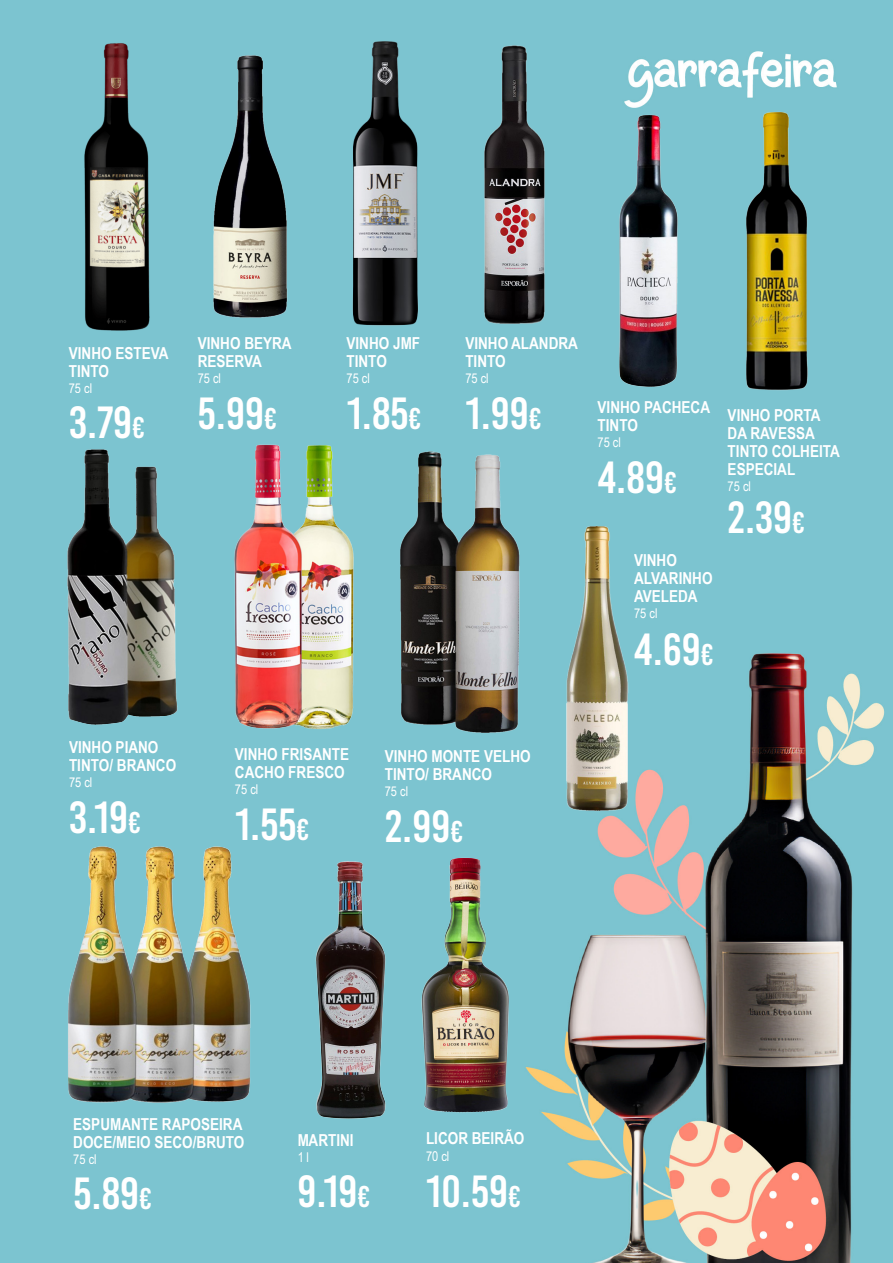
<style>
.page{position:relative;width:893px;height:1263px;background:#fff}
.page>*{position:absolute;margin:0;border:0;box-sizing:border-box;transform-origin:0 0}
.t1{font:45px "Bebas Kai";color:#fff}
.t2{font:700 16.5px/18px "Arial Narrow";color:#fff}
.t3{font:13.5px "Arial Narrow";color:#fff}
.s1{font-size:30px}
</style>
<div class="page">
<img style="left:0;top:0;width:893px;height:1263px">
<img style="left:79px;top:40px;width:77px;height:294px">
<img style="left:187px;top:36px;width:119px;height:294px">
<img style="left:348px;top:40px;width:75px;height:285px">
<img style="left:459px;top:40px;width:119px;height:294px">
<img style="left:41px;top:439px;width:157px;height:293px">
<img style="left:694px;top:96px;width:158px;height:301px">
<img style="left:568px;top:111px;width:157px;height:286px">
<img style="left:198px;top:436px;width:170px;height:302px">
<img style="left:374px;top:439px;width:170px;height:302px">
<img style="left:510px;top:512px;width:170px;height:311px">
<img style="left:19px;top:823px;width:286px;height:290px">
<img style="left:279px;top:849px;width:143px;height:284px">
<img style="left:394px;top:845px;width:143px;height:284px">
<p class="t2" style="left:69px;top:343px;width:101px">VINHO ESTEVA<br>TINTO</p>
<p class="t3" style="left:69px;top:378px;width:25px">75 cl</p>
<p class="t1" style="left:69px;top:399px;width:77px">3.79<span class="s1">€</span></p>
<p class="t2" style="left:198px;top:333px;width:95px">VINHO BEYRA<br>RESERVA</p>
<p class="t3" style="left:198px;top:369px;width:25px">75 cl</p>
<p class="t1" style="left:198px;top:389px;width:81px">5.99<span class="s1">€</span></p>
<p class="t2" style="left:346px;top:333px;width:75px">VINHO JMF<br>TINTO</p>
<p class="t3" style="left:346px;top:369px;width:25px">75 cl</p>
<p class="t1" style="left:347px;top:389px;width:76px">1.85<span class="s1">€</span></p>
<p class="t2" style="left:465px;top:333px;width:114px">VINHO ALANDRA<br>TINTO</p>
<p class="t3" style="left:465px;top:369px;width:25px">75 cl</p>
<p class="t1" style="left:466px;top:389px;width:78px">1.99<span class="s1">€</span></p>
<p class="t2" style="left:728px;top:405px;width:114px">VINHO PORTA<br>DA RAVESSA<br>TINTO COLHEITA<br>ESPECIAL</p>
<p class="t3" style="left:728px;top:476px;width:25px">75 cl</p>
<p class="t1" style="left:728px;top:493px;width:79px">2.39<span class="s1">€</span></p>
<p class="t2" style="left:598px;top:398px;width:114px">VINHO PACHECA<br>TINTO</p>
<p class="t3" style="left:598px;top:433px;width:25px">75 cl</p>
<p class="t1" style="left:598px;top:453px;width:81px">4.89<span class="s1">€</span></p>
<p class="t2" style="left:634px;top:550px;width:80px">VINHO<br>ALVARINHO<br>AVELEDA</p>
<p class="t3" style="left:634px;top:604px;width:25px">75 cl</p>
<p class="t1" style="left:634px;top:625px;width:81px">4.69<span class="s1">€</span></p>
<p class="t2" style="left:69px;top:737px;width:109px">VINHO PIANO<br>TINTO/ BRANCO</p>
<p class="t3" style="left:69px;top:772px;width:25px">75 cl</p>
<p class="t1" style="left:69px;top:793px;width:73px">3.19<span class="s1">€</span></p>
<p class="t2" style="left:235px;top:744px;width:116px">VINHO FRISANTE<br>CACHO FRESCO</p>
<p class="t3" style="left:235px;top:779px;width:25px">75 cl</p>
<p class="t1" style="left:235px;top:800px;width:76px">1.55<span class="s1">€</span></p>
<p class="t2" style="left:385px;top:746px;width:147px">VINHO MONTE VELHO<br>TINTO/ BRANCO</p>
<p class="t3" style="left:385px;top:781px;width:25px">75 cl</p>
<p class="t1" style="left:385px;top:802px;width:80px">2.99<span class="s1">€</span></p>
<p class="t2" style="left:73px;top:1114px;width:173px">ESPUMANTE RAPOSEIRA<br>DOCE/MEIO SECO/BRUTO</p>
<p class="t3" style="left:73px;top:1149px;width:25px">75 cl</p>
<p class="t1" style="left:73px;top:1170px;width:80px">5.89<span class="s1">€</span></p>
<p class="t2" style="left:297px;top:1130px;width:58px">MARTINI</p>
<p class="t3" style="left:297px;top:1147px;width:13px">1 l</p>
<p class="t1" style="left:298px;top:1167px;width:74px">9.19<span class="s1">€</span></p>
<p class="t2" style="left:426px;top:1129px;width:100px">LICOR BEIRÃO</p>
<p class="t3" style="left:426px;top:1146px;width:25px">70 cl</p>
<p class="t1" style="left:426px;top:1167px;width:96px">10.59<span class="s1">€</span></p>
</div>
